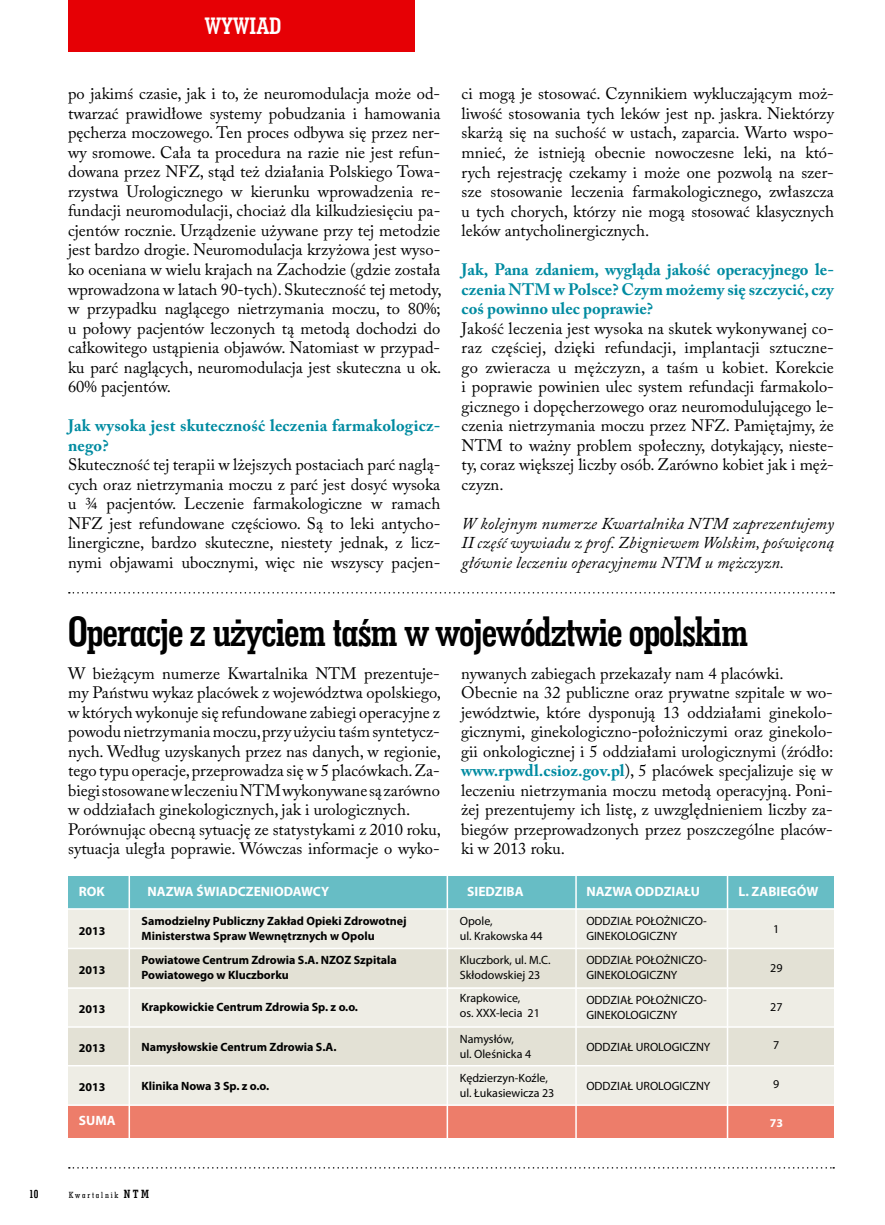
<style>
.page{position:relative;width:885px;height:1225px;background:#fff}
.page>*{position:absolute;margin:0;border:0;box-sizing:border-box;transform-origin:0 0}
.t1{font:43.5px "Geo Slab 703 Bd Cn EU Normal";letter-spacing:-.025em;color:#000}
.t2{font:24px "Geo Slab 703 Bd Cn EU Normal";color:#fff}
.t3{font:16.5px/19.5px "Adobe Caslon Pro";color:#000;text-align:justify}
.t4{font:700 16.5px/19.5px "Adobe Caslon Pro";letter-spacing:.01em;color:#008ba1}
.t5{font:italic 16.5px/19.5px "Adobe Caslon Pro";letter-spacing:.01em;color:#000;text-align:justify}
.t6{font:700 13.5px "Myriad Pro";color:#fff}
.t7{font:12px/15px "Myriad Pro";color:#000}
.t8{font:700 12px/15px "Myriad Pro";color:#000}
.t9{font:12px "Geo Slab 703 Bd Cn EU Normal";color:#000}
.t10{font:700 12px "Myriad Pro";color:#fff}
.t11{font:9px "Geo Slab 703 Md Cn EU Normal";letter-spacing:.2em;color:#000}
.s1{font-weight:700;color:#008ba1}
.s2{font-family:"Geo Slab 703 Bd Cn EU Normal";font-size:12px}
</style>
<div class="page">
<svg style="left:69px;top:1167px;width:765px;height:1px"></svg>
<svg style="left:69px;top:592px;width:765px;height:1px"></svg>
<div style="left:68px;top:0;width:347px;height:51px;background:#e60005"></div>
<div style="left:68px;top:876px;width:765px;height:255px;background:#eeede5"></div>
<div style="left:68px;top:948px;width:765px;height:39px;background:#e3e1d5"></div>
<div style="left:68px;top:1026px;width:765px;height:39px;background:#e3e1d5"></div>
<div style="left:68px;top:1105px;width:765px;height:32px;background:#ed7d6a"></div>
<div style="left:68px;top:876px;width:765px;height:32px;background:#67bdc5"></div>
<hr style="left:128px;top:876px;width:2px;height:263px;background:#fff">
<hr style="left:446px;top:876px;width:2px;height:263px;background:#fff">
<hr style="left:575px;top:876px;width:1px;height:273px;background:#fff">
<hr style="left:726px;top:876px;width:2px;height:273px;background:#fff">
<hr style="left:59px;top:908px;width:789px;height:1px;background:#fff">
<hr style="left:59px;top:947px;width:789px;height:2px;background:#fff">
<hr style="left:59px;top:987px;width:789px;height:2px;background:#fff">
<hr style="left:59px;top:1065px;width:789px;height:1px;background:#fff">
<hr style="left:59px;top:1026px;width:789px;height:1px;background:#fff">
<hr style="left:59px;top:1104px;width:789px;height:2px;background:#fff">
<h2 class="t2" style="left:205px;top:11px;width:78px">WYWIAD</h2>
<p class="t3" style="left:68px;top:84px;width:375px">po jakimś czasie, jak i to, że neuromodulacja może od&shy;twarzać prawidłowe systemy pobudzania i hamowania pęcherza moczowego. Ten proces odbywa się przez ner&shy;wy sromowe. Cała ta procedura na razie nie jest refun&shy;dowana przez NFZ, stąd też działania Polskiego Towa&shy;rzystwa Urologicznego w kierunku wprowadzenia re&shy;fundacji neuromodulacji, chociaż dla kilkudziesięciu pa&shy;cjentów rocznie. Urządzenie używane przy tej metodzie jest bardzo drogie. Neuromodulacja krzyżowa jest wyso&shy;ko oceniana w wielu krajach na Zachodzie (gdzie została wprowadzona w latach 90-tych). Skuteczność tej metody, w przypadku naglącego nietrzymania moczu, to 80%; u połowy pacjentów leczonych tą metodą dochodzi do całkowitego ustąpienia objawów. Natomiast w przypad&shy;ku parć naglących, neuromodulacja jest skuteczna u ok.<br>60% pacjentów.</p>
<p class="t4" style="left:68px;top:415px;width:374px">Jak wysoka jest skuteczność leczenia farmakologicz&shy;nego?</p>
<p class="t3" style="left:68px;top:454px;width:374px">Skuteczność tej terapii w lżejszych postaciach parć naglą&shy;cych oraz nietrzymania moczu z parć jest dosyć wysoka u ¾ pacjentów. Leczenie farmakologiczne w ramach NFZ jest refundowane częściowo. Są to leki antycho&shy;linergiczne, bardzo skuteczne, niestety jednak, z licz&shy;nymi objawami ubocznymi, więc nie wszyscy pacjen-</p>
<p class="t3" style="left:461px;top:84px;width:374px">ci mogą je stosować. Czynnikiem wykluczającym moż&shy;liwość stosowania tych leków jest np. jaskra. Niektórzy skarżą się na suchość w ustach, zaparcia. Warto wspo&shy;mnieć, że istnieją obecnie nowoczesne leki, na któ&shy;rych rejestrację czekamy i może one pozwolą na szer&shy;sze stosowanie leczenia farmakologicznego, zwłaszcza u tych chorych, którzy nie mogą stosować klasycznych leków antycholinergicznych.</p>
<p class="t4" style="left:461px;top:260px;width:374px;text-align:justify">Jak, Pana zdaniem, wygląda jakość operacyjnego le&shy;czenia NTM w Polsce? Czym możemy się szczycić, czy coś powinno ulec poprawie?</p>
<p class="t3" style="left:461px;top:318px;width:374px">Jakość leczenia jest wysoka na skutek wykonywanej co&shy;raz częściej, dzięki refundacji, implantacji sztuczne&shy;go zwieracza u mężczyzn, a taśm u kobiet. Korekcie i poprawie powinien ulec system refundacji farmakolo&shy;gicznego i dopęcherzowego oraz neuromodulującego le&shy;czenia nietrzymania moczu przez NFZ. Pamiętajmy, że NTM to ważny problem społeczny, dotykający, nieste&shy;ty, coraz większej liczby osób. Zarówno kobiet jak i męż&shy;czyzn.</p>
<p class="t5" style="left:461px;top:513px;width:374px">W kolejnym numerze Kwartalnika NTM zaprezentujemy II część wywiadu z prof. Zbigniewem Wolskim, poświęconą głównie leczeniu operacyjnemu NTM u mężczyzn.</p>
<h1 class="t1" style="left:68px;top:604px;width:681px">Operacje z użyciem taśm w województwie opolskim</h1>
<p class="t3" style="left:68px;top:663px;width:374px;text-align:left">W bieżącym numerze Kwartalnika NTM prezentuje&shy;my Państwu wykaz placówek z województwa opolskiego, w których wykonuje się refundowane zabiegi operacyjne z powodu nietrzymania moczu, przy użyciu taśm syntetycz&shy;nych. Według uzyskanych przez nas danych, w regionie, tego typu operacje, przeprowadza się w 5 placówkach. Za&shy;biegi stosowane w leczeniu NTM wykonywane są zarówno w oddziałach ginekologicznych, jak i urologicznych.<br>Porównując obecną sytuację ze statystykami z 2010 roku, sytuacja uległa poprawie. Wówczas informacje o wyko-</p>
<p class="t3" style="left:461px;top:663px;width:373px;text-align:left">nywanych zabiegach przekazały nam 4 placówki.<br>Obecnie na 32 publiczne oraz prywatne szpitale w wo&shy;jewództwie, które dysponują 13 oddziałami ginekolo&shy;gicznymi, ginekologiczno-położniczymi oraz ginekolo&shy;gii onkologicznej i 5 oddziałami urologicznymi (źródło: <span class="s1">www.rpwdl.csioz.gov.pl</span>), 5 placówek specjalizuje się w leczeniu nietrzymania moczu metodą operacyjną. Poni&shy;żej prezentujemy ich listę, z uwzględnieniem liczby za&shy;biegów przeprowadzonych przez poszczególne placów&shy;ki w 2013 roku.</p>
<p class="t6" style="left:79px;top:882px;width:27px">ROK</p>
<p class="t8" style="left:79px;top:922px;width:28px">2013</p>
<p class="t8" style="left:79px;top:961px;width:28px">2013</p>
<p class="t8" style="left:79px;top:1000px;width:28px">2013</p>
<p class="t8" style="left:79px;top:1039px;width:28px">2013</p>
<p class="t8" style="left:79px;top:1078px;width:28px">2013</p>
<p class="t6" style="left:79px;top:1112px;width:38px">SUMA</p>
<p class="t6" style="left:147px;top:882px;width:183px">NAZWA ŚWIADCZENIODAWCY</p>
<p class="t6" style="left:467px;top:882px;width:58px">SIEDZIBA</p>
<p class="t6" style="left:586px;top:882px;width:115px">NAZWA ODDZIAŁU</p>
<p class="t6" style="left:738px;top:882px;width:81px">L. ZABIEGÓW</p>
<p class="t8" style="left:141px;top:913px;width:267px">Samodzielny Publiczny Zakład Opieki Zdrowotnej<br>Ministerstwa Spraw Wewnętrznych w Opolu</p>
<p class="t8" style="left:141px;top:952px;width:257px">Powiatowe Centrum Zdrowia S.A. NZOZ Szpitala<br>Powiatowego w Kluczborku</p>
<p class="t8" style="left:141px;top:999px;width:218px">Krapkowickie Centrum Zdrowia Sp. z o.o.</p>
<p class="t8" style="left:141px;top:1039px;width:196px">Namysłowskie Centrum Zdrowia S.A.</p>
<p class="t8" style="left:141px;top:1078px;width:129px">Klinika Nowa 3 Sp. z o.o.</p>
<p class="t7" style="left:460px;top:913px;width:84px">Opole,<br>ul. Krakowska 44</p>
<p class="t7" style="left:460px;top:952px;width:92px">Kluczbork, ul. M.C.<br>Skłodowskiej 23</p>
<p class="t7" style="left:460px;top:990px;width:82px">Krapkowice,<br>os. XXX-lecia 21</p>
<p class="t7" style="left:460px;top:1031px;width:73px">Namysłów,<br>ul. Oleśnicka 4</p>
<p class="t7" style="left:460px;top:1070px;width:96px">Kędzierzyn-Koźle, ul. Łukasiewicza 23</p>
<p class="t7" style="left:586px;top:913px;width:122px">ODDZIAŁ POŁOŻNICZO-<br>GINEKOLOGICZNY</p>
<p class="t7" style="left:586px;top:951px;width:122px">ODDZIAŁ POŁOŻNICZO-<br>GINEKOLOGICZNY</p>
<p class="t7" style="left:586px;top:992px;width:122px">ODDZIAŁ POŁOŻNICZO-<br>GINEKOLOGICZNY</p>
<p class="t7" style="left:586px;top:1039px;width:125px">ODDZIAŁ UROLOGICZNY</p>
<p class="t7" style="left:586px;top:1078px;width:125px">ODDZIAŁ UROLOGICZNY</p>
<p class="t7" style="left:773px;top:921px;width:8px">1</p>
<p class="t7" style="left:770px;top:960px;width:14px">29</p>
<p class="t7" style="left:770px;top:999px;width:14px">27</p>
<p class="t7" style="left:773px;top:1037px;width:8px">7</p>
<p class="t7" style="left:773px;top:1076px;width:8px">9</p>
<p class="t10" style="left:769px;top:1115px;width:15px">73</p>
<p class="t9" style="left:29px;top:1186px;width:11px">10</p>
<p class="t11" style="left:69px;top:1189px;width:82px">Kwartalnik <span class="s2">NTM</span></p>
</div>
